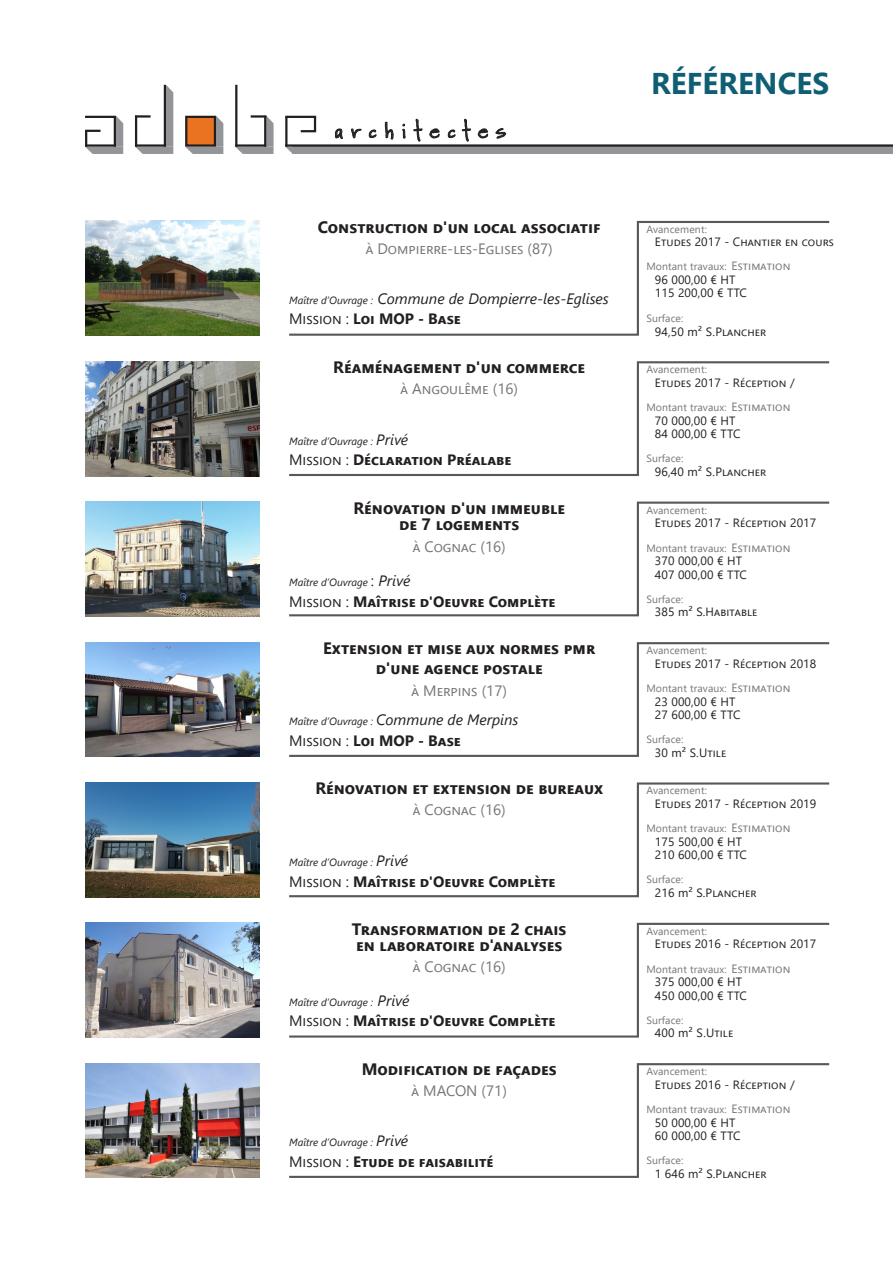
<style>
.page{position:relative;width:893px;height:1263px;background:#fff}
.page>*{position:absolute;margin:0;border:0;box-sizing:border-box;transform-origin:0 0}
.t1{font:700 30px "Segoe UI";color:#0f5e74}
.t2{font:21px "Wordy Diva";letter-spacing:.4em;color:#231f20}
.Contenu{font:700 16.5px/16.5px "Segoe UI";color:#231f20;text-align:center}
.Contenu-2{font:700 15px "Segoe UI";color:#231f20}
.Contenu-3{font:15px "Segoe UI";color:#757679}
.Contenu-4{font:italic 15px "Segoe UI";color:#231f20}
.t3{font:12px "Segoe UI";letter-spacing:.01em;color:#231f20}
.t4{font:10.5px "Segoe UI";letter-spacing:.01em;color:#757679}
.Contenu-5{font:italic 10.5px "Segoe UI";color:#231f20}
.s1{font-size:10.5px}
.s2{font-weight:400}
.s3{font-size:15px}
.s4{font-style:normal;font-size:15px}
.s5{font-size:12px}
</style>
<div class="page">
<svg style="left:289px;top:1063px;width:541px;height:115px"></svg>
<div style="left:293px;top:147px;width:600px;height:7px;background:#939598"></div>
<svg style="left:286px;top:147px;width:7px;height:7px"></svg>
<svg style="left:185px;top:116px;width:38px;height:38px"></svg>
<svg style="left:235px;top:116px;width:39px;height:38px"></svg>
<svg style="left:135px;top:85px;width:38px;height:69px"></svg>
<svg style="left:85px;top:116px;width:38px;height:38px"></svg>
<hr style="left:114px;top:117px;width:2px;height:30px;background:#231f20">
<hr style="left:85px;top:116px;width:31px;height:2px;background:#231f20">
<hr style="left:85px;top:144px;width:31px;height:3px;background:#231f20">
<hr style="left:135px;top:115px;width:16px;height:3px;background:#231f20">
<hr style="left:164px;top:85px;width:2px;height:62px;background:#231f20">
<hr style="left:135px;top:116px;width:2px;height:31px;background:#231f20">
<hr style="left:135px;top:144px;width:31px;height:3px;background:#231f20">
<hr style="left:251px;top:115px;width:15px;height:3px;background:#231f20">
<hr style="left:235px;top:85px;width:2px;height:62px;background:#231f20">
<hr style="left:264px;top:116px;width:2px;height:31px;background:#231f20">
<hr style="left:235px;top:144px;width:31px;height:3px;background:#231f20">
<div style="left:186px;top:117px;width:29px;height:29px;background:#ea7322"></div>
<div style="left:185px;top:116px;width:31px;height:31px;border:2px solid #231f20"></div>
<svg style="left:301px;top:118px;width:15px;height:14px"></svg>
<hr style="left:285px;top:117px;width:2px;height:30px;background:#231f20">
<hr style="left:285px;top:116px;width:31px;height:2px;background:#231f20">
<hr style="left:285px;top:144px;width:608px;height:3px;background:#231f20">
<svg style="left:335px;top:128px;width:8px;height:11px"></svg>
<svg style="left:351px;top:128px;width:11px;height:11px"></svg>
<svg style="left:369px;top:129px;width:8px;height:9px"></svg>
<svg style="left:385px;top:121px;width:9px;height:19px"></svg>
<svg style="left:402px;top:123px;width:4px;height:16px"></svg>
<svg style="left:413px;top:119px;width:10px;height:23px"></svg>
<svg style="left:429px;top:128px;width:11px;height:11px"></svg>
<svg style="left:448px;top:129px;width:8px;height:9px"></svg>
<svg style="left:462px;top:119px;width:9px;height:23px"></svg>
<svg style="left:478px;top:128px;width:10px;height:11px"></svg>
<svg style="left:495px;top:128px;width:11px;height:11px"></svg>
<svg style="left:289px;top:782px;width:541px;height:116px"></svg>
<svg style="left:289px;top:220px;width:541px;height:116px"></svg>
<svg style="left:289px;top:361px;width:541px;height:115px"></svg>
<svg style="left:289px;top:501px;width:541px;height:116px"></svg>
<svg style="left:289px;top:642px;width:541px;height:115px"></svg>
<svg style="left:289px;top:922px;width:541px;height:116px"></svg>
<img style="left:85px;top:782px;width:174px;height:115px">
<img style="left:85px;top:502px;width:174px;height:114px">
<img style="left:85px;top:361px;width:174px;height:115px">
<img style="left:85px;top:221px;width:174px;height:115px">
<img style="left:85px;top:923px;width:174px;height:114px">
<img style="left:85px;top:642px;width:174px;height:115px">
<img style="left:85px;top:1063px;width:174px;height:115px">
<h2 class="t2" style="left:335px;top:118px;width:173px">architectes</h2>
<p class="Contenu" style="left:318px;top:217px;width:284px">Construction d'un local associatif</p>
<p class="Contenu-3" style="left:366px;top:234px;width:189px">à Dompierre-les-Eglises (87)</p>
<p class="Contenu-4" style="left:289px;top:284px;width:321px"><span class="s1">Maître d’Ouvrage :</span> Commune de Dompierre-les-Eglises</p>
<p class="Contenu-2" style="left:289px;top:305px;width:173px"><span class="s2">Mission :</span> Loi MOP - Base</p>
<p class="Contenu" style="left:333px;top:358px;width:253px">Réaménagement d'un commerce</p>
<p class="Contenu-3" style="left:400px;top:374px;width:119px">à Angoulême (16)</p>
<p class="Contenu-5" style="left:289px;top:431px;width:121px">Maître d’Ouvrage : <span class="s3">Privé</span></p>
<p class="Contenu-2" style="left:289px;top:446px;width:224px"><span class="s2">Mission :</span> Déclaration Préalabe</p>
<p class="Contenu" style="left:353px;top:498px;width:213px">Rénovation d'un immeuble de 7 logements</p>
<p class="Contenu-3" style="left:413px;top:533px;width:94px">à Cognac (16)</p>
<p class="Contenu-5" style="left:289px;top:572px;width:123px">Maître d’Ouvrage <span class="s4">:</span> <span class="s3">Privé</span></p>
<p class="Contenu-2" style="left:289px;top:587px;width:268px"><span class="s2">Mission :</span> Maîtrise d'Oeuvre Complète</p>
<p class="Contenu" style="left:323px;top:637px;width:274px;line-height:19.8px">Extension et mise aux normes pmr d'une agence postale</p>
<p class="Contenu-3" style="left:412px;top:677px;width:97px">à Merpins (17)</p>
<p class="Contenu-5" style="left:289px;top:712px;width:231px">Maître d’Ouvrage : <span class="s3">Commune de Merpins</span></p>
<p class="Contenu-2" style="left:289px;top:727px;width:173px"><span class="s2">Mission :</span> Loi MOP - Base</p>
<p class="Contenu" style="left:315px;top:779px;width:289px">Rénovation et extension de bureaux</p>
<p class="Contenu-3" style="left:413px;top:796px;width:94px">à Cognac (16)</p>
<p class="Contenu-5" style="left:289px;top:852px;width:121px">Maître d’Ouvrage : <span class="s3">Privé</span></p>
<p class="Contenu-2" style="left:289px;top:867px;width:268px"><span class="s2">Mission :</span> Maîtrise d'Oeuvre Complète</p>
<p class="Contenu" style="left:352px;top:919px;width:216px;text-align:left">Transformation de 2 chais en laboratoire d'analyses</p>
<p class="Contenu-3" style="left:413px;top:952px;width:94px">à Cognac (16)</p>
<p class="Contenu-5" style="left:289px;top:992px;width:122px">Maître d’Ouvrage : <span class="s3">Privé</span></p>
<p class="Contenu-2" style="left:289px;top:1007px;width:268px"><span class="s2">Mission :</span> Maîtrise d'Oeuvre Complète</p>
<p class="Contenu" style="left:362px;top:1060px;width:196px">Modification de façades</p>
<p class="Contenu-3" style="left:412px;top:1076px;width:97px">à MACON (71)</p>
<p class="Contenu-5" style="left:289px;top:1133px;width:121px">Maître d’Ouvrage : <span class="s3">Privé</span></p>
<p class="Contenu-2" style="left:289px;top:1148px;width:206px"><span class="s2">Mission :</span> Etude de faisabilité</p>
<h1 class="t1" style="left:651px;top:55px;width:179px">RÉFÉRENCES</h1>
<p class="t4" style="left:646px;top:219px;width:62px">Avancement:</p>
<p class="t3" style="left:655px;top:231px;width:180px">Etudes 2017 - Chantier en cours</p>
<p class="t4" style="left:646px;top:257px;width:146px">Montant travaux: <span class="s5">Estimation</span></p>
<p class="t3" style="left:655px;top:268px;width:82px">96 000,00 € HT</p>
<p class="t3" style="left:655px;top:282px;width:94px">115 200,00 € TTC</p>
<p class="t4" style="left:646px;top:308px;width:39px">Surface:</p>
<p class="t3" style="left:655px;top:320px;width:113px">94,50 m² S.Plancher</p>
<p class="t4" style="left:646px;top:360px;width:62px">Avancement:</p>
<p class="t3" style="left:655px;top:371px;width:141px">Etudes 2017 - Réception /</p>
<p class="t4" style="left:646px;top:398px;width:146px">Montant travaux: <span class="s5">Estimation</span></p>
<p class="t3" style="left:655px;top:409px;width:82px">70 000,00 € HT</p>
<p class="t3" style="left:655px;top:423px;width:87px">84 000,00 € TTC</p>
<p class="t4" style="left:646px;top:449px;width:39px">Surface:</p>
<p class="t3" style="left:655px;top:460px;width:113px">96,40 m² S.Plancher</p>
<p class="t4" style="left:646px;top:500px;width:62px">Avancement:</p>
<p class="t3" style="left:655px;top:511px;width:163px">Etudes 2017 - Réception 2017</p>
<p class="t4" style="left:646px;top:538px;width:146px">Montant travaux: <span class="s5">Estimation</span></p>
<p class="t3" style="left:655px;top:549px;width:89px">370 000,00 € HT</p>
<p class="t3" style="left:655px;top:563px;width:94px">407 000,00 € TTC</p>
<p class="t4" style="left:646px;top:589px;width:39px">Surface:</p>
<p class="t3" style="left:655px;top:600px;width:104px">385 m² S.Habitable</p>
<p class="t4" style="left:646px;top:640px;width:62px">Avancement:</p>
<p class="t3" style="left:655px;top:652px;width:163px">Etudes 2017 - Réception 2018</p>
<p class="t4" style="left:646px;top:678px;width:146px">Montant travaux: <span class="s5">Estimation</span></p>
<p class="t3" style="left:655px;top:690px;width:82px">23 000,00 € HT</p>
<p class="t3" style="left:655px;top:703px;width:87px">27 600,00 € TTC</p>
<p class="t4" style="left:646px;top:729px;width:39px">Surface:</p>
<p class="t3" style="left:655px;top:741px;width:73px">30 m² S.Utile</p>
<p class="t4" style="left:646px;top:781px;width:62px">Avancement:</p>
<p class="t3" style="left:655px;top:792px;width:163px">Etudes 2017 - Réception 2019</p>
<p class="t4" style="left:646px;top:819px;width:146px">Montant travaux: <span class="s5">Estimation</span></p>
<p class="t3" style="left:655px;top:830px;width:89px">175 500,00 € HT</p>
<p class="t3" style="left:655px;top:844px;width:94px">210 600,00 € TTC</p>
<p class="t4" style="left:646px;top:870px;width:39px">Surface:</p>
<p class="t3" style="left:655px;top:881px;width:103px">216 m² S.Plancher</p>
<p class="t4" style="left:646px;top:921px;width:62px">Avancement:</p>
<p class="t3" style="left:655px;top:933px;width:163px">Etudes 2016 - Réception 2017</p>
<p class="t4" style="left:646px;top:959px;width:146px">Montant travaux: <span class="s5">Estimation</span></p>
<p class="t3" style="left:655px;top:971px;width:89px">375 000,00 € HT</p>
<p class="t3" style="left:655px;top:984px;width:94px">450 000,00 € TTC</p>
<p class="t4" style="left:646px;top:1010px;width:39px">Surface:</p>
<p class="t3" style="left:655px;top:1022px;width:80px">400 m² S.Utile</p>
<p class="t4" style="left:646px;top:1061px;width:62px">Avancement:</p>
<p class="t3" style="left:655px;top:1073px;width:141px">Etudes 2016 - Réception /</p>
<p class="t4" style="left:646px;top:1099px;width:146px">Montant travaux: <span class="s5">Estimation</span></p>
<p class="t3" style="left:655px;top:1111px;width:82px">50 000,00 € HT</p>
<p class="t3" style="left:655px;top:1124px;width:87px">60 000,00 € TTC</p>
<p class="t4" style="left:646px;top:1150px;width:39px">Surface:</p>
<p class="t3" style="left:655px;top:1162px;width:113px">1 646 m² S.Plancher</p>
</div>
